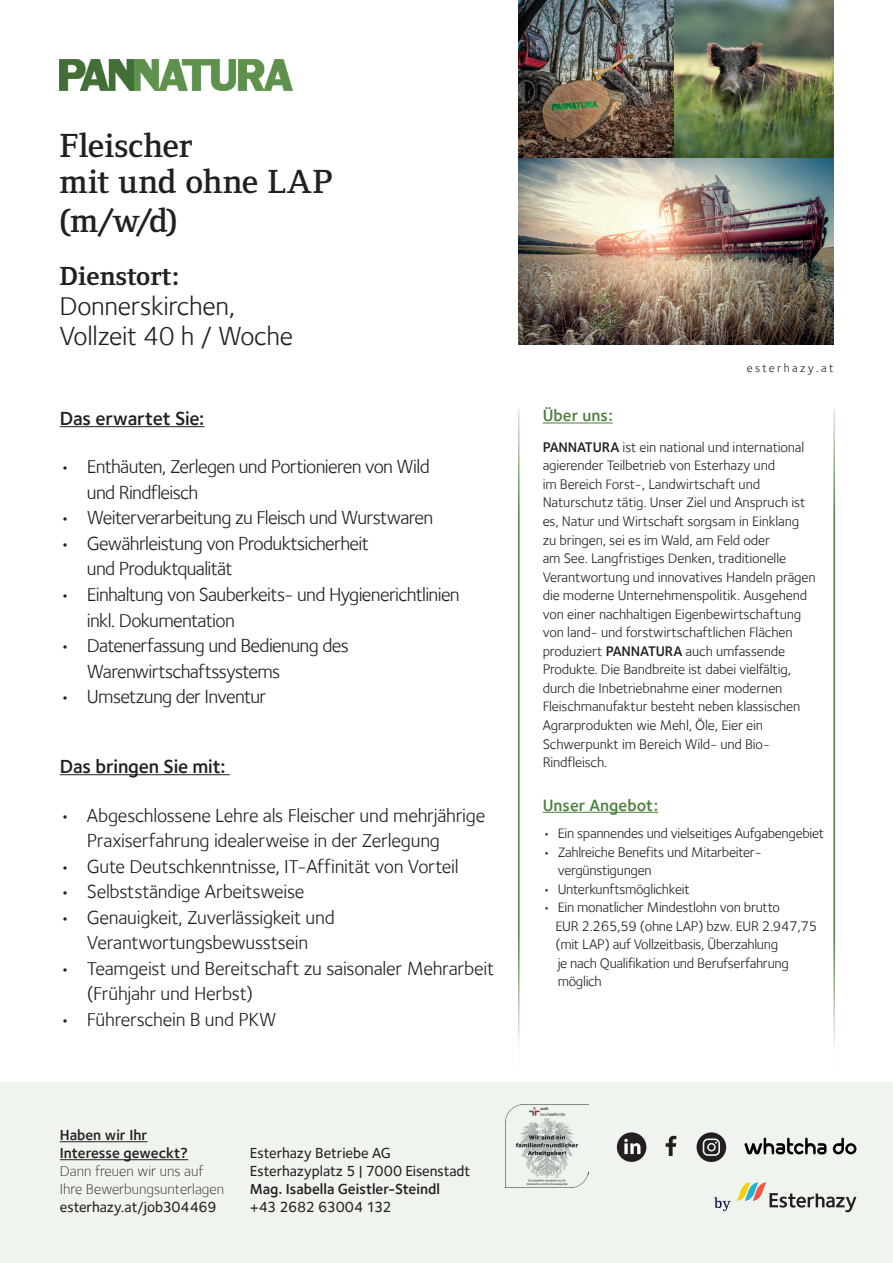
<style>
.page{position:relative;width:893px;height:1263px;background:#fff}
.page>*{position:absolute;margin:0;border:0;box-sizing:border-box;transform-origin:0 0}
.t1{font:34.5px/39px "Foundry Form Serif Demi EHZY";color:#231f20}
.t2{font:27px/30px "Foundry Sterling";letter-spacing:-.01em;color:#231f20}
.t3{font:19.5px/25.5px "Foundry Sterling";letter-spacing:-.03em;color:#231f20}
.t4{font:600 19.5px "Foundry Sterling";letter-spacing:-.01em;color:#231f20}
.t5{font:600 16.8px "Foundry Sterling";color:#4d813e}
.t6{font:500 15px "Foundry Sterling";letter-spacing:-.005em;color:#231f20}
.t7{font:600 15px "Foundry Sterling";color:#231f20}
.t8{font:300 15px "Foundry Sterling";color:#231f20}
.t9{font:500 15px "Foundry Sterling";letter-spacing:-.035em;color:#231f20}
.t10{font:14.4px/18.6px "Foundry Sterling";letter-spacing:-.01em;color:#231f20}
.t11{font:12px "Foundry Sterling";letter-spacing:.2em;color:#231f20}
.s1{font-family:"Foundry Form Serif Bold EHZY"}
.s2{font-family:"Foundry Sterling Demi CE"}
</style>
<div class="page">
<div style="left:0;top:1082px;width:893px;height:181px;background:#f0f4ee"></div>
<img style="left:60px;top:60px;width:233px;height:31px">
<hr style="left:60px;top:426px;width:144px;height:1px;background:#231f20">
<hr style="left:60px;top:774px;width:170px;height:1px;background:#231f20">
<hr style="left:543px;top:423px;width:70px;height:1px;background:#4d813e">
<hr style="left:518px;top:409px;width:1px;height:659px;background:#4d813e">
<hr style="left:833px;top:409px;width:2px;height:659px;background:#4d813e">
<hr style="left:543px;top:812px;width:115px;height:1px;background:#4d813e">
<img style="left:519px;top:157px;width:314px;height:188px">
<img style="left:519px;top:0;width:156px;height:157px">
<img style="left:675px;top:0;width:158px;height:157px">
<hr style="left:60px;top:1141px;width:88px;height:1px;background:#231f20">
<hr style="left:60px;top:1159px;width:128px;height:1px;background:#231f20">
<img style="left:505px;top:1104px;width:84px;height:84px">
<svg style="left:666px;top:1136px;width:10px;height:20px"></svg>
<div style="left:617px;top:1132px;width:29px;height:30px;background:#231f20;border-radius:50%"></div>
<svg style="left:624px;top:1139px;width:16px;height:15px"></svg>
<svg style="left:697px;top:1132px;width:29px;height:30px"></svg>
<svg style="left:744px;top:1138px;width:82px;height:16px"></svg>
<svg style="left:833px;top:1138px;width:23px;height:16px"></svg>
<svg style="left:714px;top:1197px;width:17px;height:14px"></svg>
<svg style="left:737px;top:1182px;width:119px;height:30px"></svg>
<p class="t1" style="left:59px;top:126px;width:134px">Fleischer</p>
<p class="t1" style="left:59px;top:162px;width:275px">mit und ohne LAP (m/w/d)</p>
<p class="t2" style="left:59px;top:260px;width:235px"><span class="s1">Dienstort:<br></span>Donnerskirchen,<br>Vollzeit 40 h / Woche</p>
<p class="t4" style="left:60px;top:407px;width:146px">Das erwartet Sie:</p>
<p class="t3" style="left:87px;top:454px;width:344px;text-indent:-27px">• Enthäuten, Zerlegen und Portionieren von Wild und Rindfleisch</p>
<p class="t3" style="left:60px;top:505px;width:375px">• Weiterverarbeitung zu Fleisch und Wurstwaren</p>
<p class="t3" style="left:87px;top:530px;width:284px;text-indent:-27px">• Gewährleistung von Produktsicherheit und Produktqualität</p>
<p class="t3" style="left:87px;top:581px;width:374px;text-indent:-27px">• Einhaltung von Sauberkeits- und Hygienerichtlinien inkl. Dokumentation</p>
<p class="t3" style="left:87px;top:632px;width:264px;text-indent:-27px">• Datenerfassung und Bedienung des<br>Warenwirtschaftssystems</p>
<p class="t3" style="left:60px;top:683px;width:208px">• Umsetzung der Inventur</p>
<p class="t4" style="left:60px;top:755px;width:167px">Das bringen Sie mit:</p>
<p class="t3" style="left:87px;top:802px;width:400px;text-indent:-27px">• Abgeschlossene Lehre als Fleischer und mehrjährige<br>Praxiserfahrung idealerweise in der Zerlegung</p>
<p class="t3" style="left:60px;top:853px;width:400px">• Gute Deutschkenntnisse, IT-Affinität von Vorteil</p>
<p class="t3" style="left:60px;top:878px;width:246px">• Selbstständige Arbeitsweise</p>
<p class="t3" style="left:60px;top:904px;width:276px;text-align:center">• Genauigkeit, Zuverlässigkeit und<br>Verantwortungsbewusstsein</p>
<p class="t3" style="left:87px;top:955px;width:409px;text-indent:-27px">• Teamgeist und Bereitschaft zu saisonaler Mehrarbeit (Frühjahr und Herbst)</p>
<p class="t3" style="left:60px;top:1006px;width:218px">• Führerschein B und PKW</p>
<p class="t7" style="left:60px;top:1126px;width:89px">Haben wir Ihr</p>
<p class="t7" style="left:60px;top:1144px;width:130px">Interesse geweckt?</p>
<p class="t8" style="left:60px;top:1162px;width:145px">Dann freuen wir uns auf</p>
<p class="t8" style="left:60px;top:1180px;width:166px">Ihre Bewerbungsunterlagen</p>
<p class="t6" style="left:60px;top:1198px;width:158px">esterhazy.at/job304469</p>
<p class="t6" style="left:250px;top:1144px;width:143px">Esterhazy Betriebe AG</p>
<p class="t6" style="left:250px;top:1162px;width:222px">Esterhazyplatz 5 | 7000 Eisenstadt</p>
<p class="t7" style="left:250px;top:1180px;width:192px">Mag. Isabella Geistler-Steindl</p>
<p class="t9" style="left:250px;top:1198px;width:143px">+43 2682 63004 132</p>
<p class="t11" style="left:747px;top:361px;width:88px">esterhazy.at</p>
<p class="t5" style="left:543px;top:406px;width:72px">Über uns:</p>
<p class="t10" style="left:543px;top:438px;width:274px"><span class="s2">PANNATURA</span> ist ein national und international agierender Teilbetrieb von Esterhazy und<br>im Bereich Forst-, Landwirtschaft und Naturschutz tätig. Unser Ziel und Anspruch ist es, Natur und Wirtschaft sorgsam in Einklang zu bringen, sei es im Wald, am Feld oder<br>am See. Langfristiges Denken, traditionelle Verantwortung und innovatives Handeln prägen die moderne Unternehmenspolitik. Ausgehend von einer nachhaltigen Eigenbewirtschaftung von land- und forstwirtschaftlichen Flächen produziert <span class="s2">PANNATURA</span> auch umfassende Produkte. Die Bandbreite ist dabei vielfältig, durch die Inbetriebnahme einer modernen Fleischmanufaktur besteht neben klassischen Agrarprodukten wie Mehl, Öle, Eier ein Schwerpunkt im Bereich Wild- und Bio-Rindfleisch.</p>
<p class="t5" style="left:543px;top:795px;width:117px">Unser Angebot:</p>
<p class="t10" style="left:543px;top:824px;width:283px">• Ein spannendes und vielseitiges Aufgabengebiet</p>
<p class="t10" style="left:558px;top:842px;width:205px;text-indent:-15px">• Zahlreiche Benefits und Mitarbeiter&shy;vergünstigungen</p>
<p class="t10" style="left:543px;top:879px;width:148px">• Unterkunftsmöglichkeit</p>
<p class="t10" style="left:543px;top:898px;width:239px">• Ein monatlicher Mindestlohn von brutto</p>
<p class="t10" style="left:555px;top:916px;width:263px">EUR 2.265,59 (ohne LAP) bzw. EUR 2.947,75</p>
<p class="t10" style="left:555px;top:935px;width:235px">(mit LAP) auf Vollzeitbasis, Überzahlung je nach Qualifikation und Berufserfahrung möglich</p>
</div>
